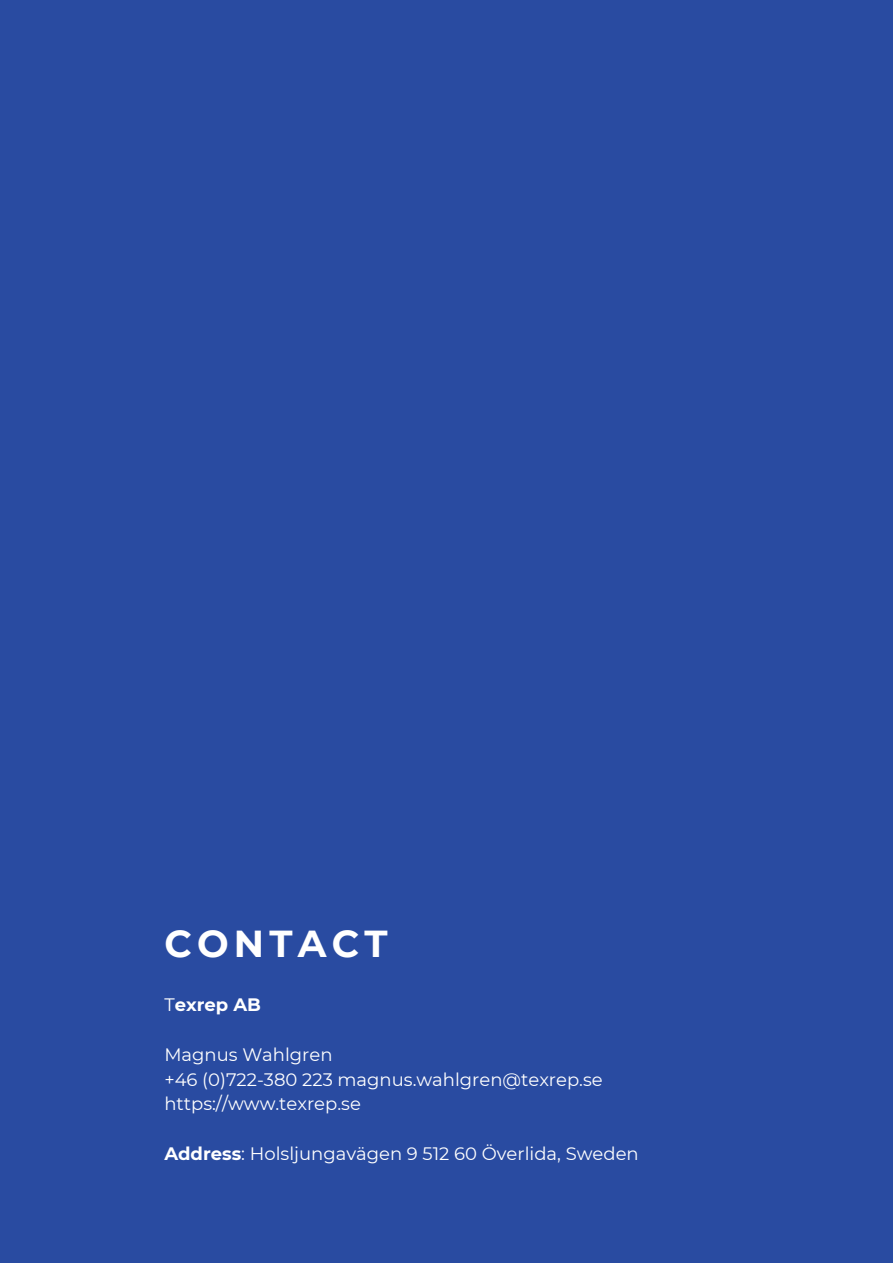
<style>
.page{position:relative;width:893px;height:1264px;background:#fff}
.page>*{position:absolute;margin:0;border:0;box-sizing:border-box;transform-origin:0 0}
.t1{font:700 37.5px "Montserrat";letter-spacing:.14em;color:#fff}
.t2{font:18px "Montserrat";color:#fff}
.t3{font:700 18px "Montserrat";color:#fff}
.s1{font-weight:400}
.s2{font-weight:700}
</style>
<div class="page">
<div style="left:0;top:0;width:892px;height:1262px;background:#294ba1"></div>
<p class="t1" style="left:164px;top:920px;width:225px">CONTACT</p>
<p class="t3" style="left:164px;top:993px;width:98px"><span class="s1">T</span>exrep AB</p>
<p class="t2" style="left:164px;top:1043px;width:170px">Magnus Wahlgren</p>
<p class="t2" style="left:164px;top:1068px;width:440px">+46 (0)722-380 223 magnus.wahlgren@texrep.se</p>
<p class="t2" style="left:164px;top:1092px;width:198px">https://www.texrep.se</p>
<p class="t2" style="left:164px;top:1142px;width:476px"><span class="s2">Address</span>: Holsljungavägen 9 512 60 Överlida, Sweden</p>
</div>
